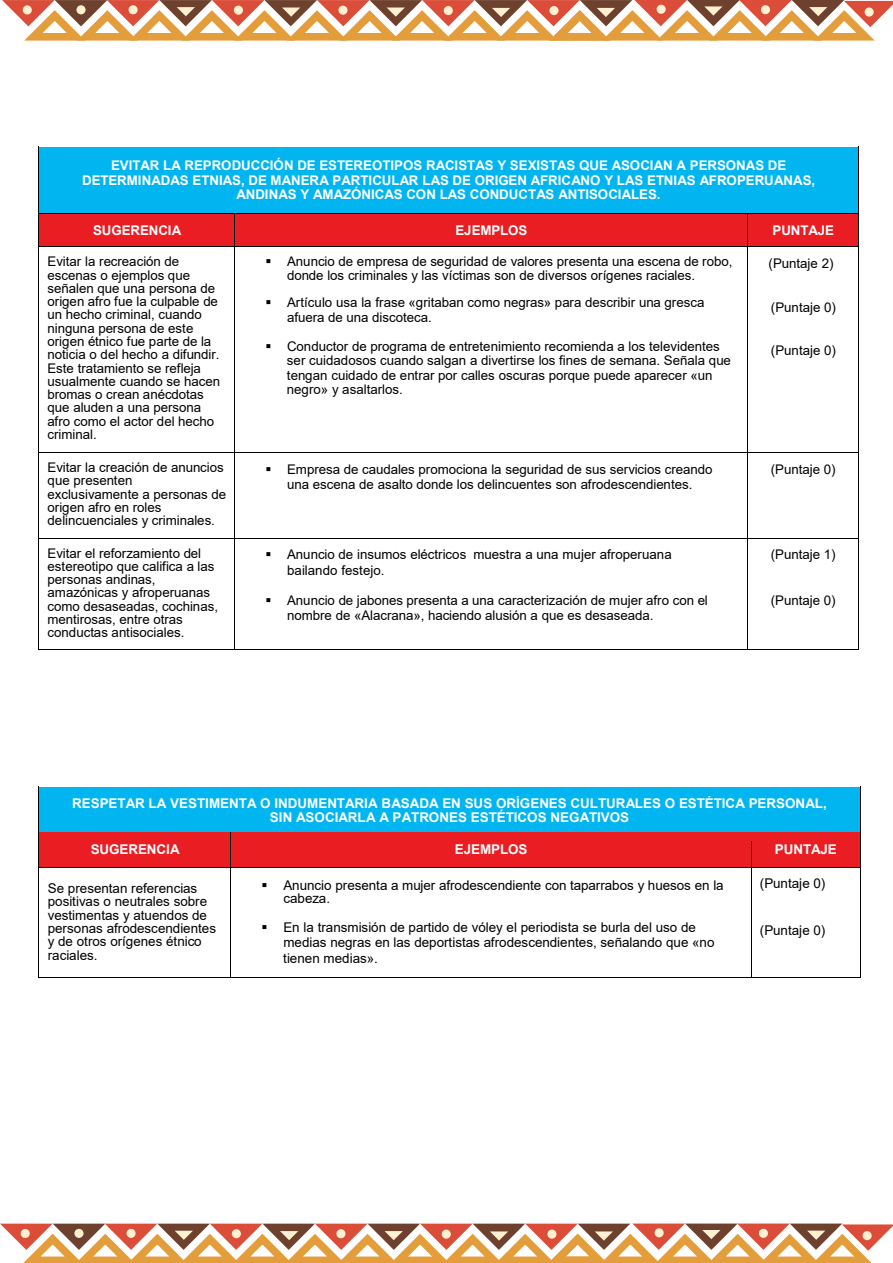
<style>
.page{position:relative;width:893px;height:1263px;background:#fff}
.page>*{position:absolute;margin:0;border:0;box-sizing:border-box;transform-origin:0 0}
.t1{font:13.5px/13.4px "Arial";color:#000001}
.t2{font:700 13.5px/14.5px "Arial";letter-spacing:-.005em;color:#fff;text-align:center}
.t3{font:13.35px/13.2px "Arial";color:#000001}
.t4{font:700 13.35px/14.4px "Arial";letter-spacing:-.005em;color:#fff;text-align:center}
</style>
<div class="page">
<svg style="left:2px;top:0;width:891px;height:41px"></svg>
<div style="left:23px;top:5px;width:9px;height:9px;background:#fef0d0;border-radius:50%"></div>
<svg style="left:0;top:1223px;width:893px;height:40px"></svg>
<div style="left:21px;top:1229px;width:9px;height:9px;background:#fef0d0;border-radius:50%"></div>
<div style="left:39px;top:147px;width:819px;height:66px;background:#00b5f0"></div>
<hr style="left:38px;top:156px;width:1px;height:57px;background:#000001">
<hr style="left:858px;top:156px;width:1px;height:57px;background:#000001">
<div style="left:39px;top:214px;width:196px;height:33px;background:#ea1d23"></div>
<div style="left:235px;top:214px;width:512px;height:33px;background:#ea1d23"></div>
<div style="left:748px;top:214px;width:110px;height:33px;background:#ea1d23"></div>
<hr style="left:39px;top:213px;width:196px;height:1px;background:#000001">
<hr style="left:235px;top:213px;width:512px;height:1px;background:#000001">
<hr style="left:748px;top:213px;width:110px;height:1px;background:#000001">
<svg style="left:38px;top:213px;width:1px;height:43px"></svg>
<hr style="left:39px;top:247px;width:196px;height:1px;background:#000001">
<hr style="left:235px;top:247px;width:512px;height:1px;background:#000001">
<svg style="left:747px;top:213px;width:1px;height:43px"></svg>
<hr style="left:748px;top:247px;width:110px;height:1px;background:#000001">
<svg style="left:858px;top:213px;width:1px;height:43px"></svg>
<hr style="left:38px;top:256px;width:1px;height:196px;background:#000001">
<hr style="left:235px;top:256px;width:1px;height:196px;background:#000001">
<hr style="left:747px;top:256px;width:1px;height:196px;background:#000001">
<hr style="left:858px;top:256px;width:1px;height:196px;background:#000001">
<hr style="left:39px;top:452px;width:196px;height:1px;background:#000001">
<hr style="left:235px;top:452px;width:512px;height:1px;background:#000001">
<hr style="left:748px;top:452px;width:110px;height:1px;background:#000001">
<hr style="left:38px;top:462px;width:1px;height:76px;background:#000001">
<hr style="left:235px;top:462px;width:1px;height:76px;background:#000001">
<hr style="left:747px;top:462px;width:1px;height:76px;background:#000001">
<hr style="left:858px;top:462px;width:1px;height:76px;background:#000001">
<hr style="left:39px;top:538px;width:196px;height:1px;background:#000001">
<hr style="left:235px;top:538px;width:512px;height:1px;background:#000001">
<hr style="left:748px;top:538px;width:110px;height:1px;background:#000001">
<hr style="left:38px;top:547px;width:1px;height:102px;background:#000001">
<hr style="left:39px;top:649px;width:196px;height:1px;background:#000001">
<hr style="left:235px;top:547px;width:1px;height:102px;background:#000001">
<hr style="left:235px;top:649px;width:512px;height:1px;background:#000001">
<hr style="left:747px;top:547px;width:1px;height:102px;background:#000001">
<hr style="left:748px;top:649px;width:110px;height:1px;background:#000001">
<hr style="left:858px;top:547px;width:1px;height:102px;background:#000001">
<div style="left:48px;top:796px;width:804px;height:15px;background:#00b5f0"></div>
<div style="left:48px;top:811px;width:804px;height:12px;background:#00b5f0"></div>
<div style="left:39px;top:787px;width:821px;height:9px;background:#00b5f0"></div>
<div style="left:39px;top:823px;width:821px;height:9px;background:#00b5f0"></div>
<hr style="left:39px;top:796px;width:1px;height:36px;background:#000001">
<hr style="left:860px;top:796px;width:1px;height:36px;background:#000001">
<div style="left:39px;top:832px;width:192px;height:35px;background:#ea1d23"></div>
<div style="left:231px;top:832px;width:520px;height:35px;background:#ea1d23"></div>
<div style="left:752px;top:832px;width:108px;height:35px;background:#ea1d23"></div>
<hr style="left:39px;top:867px;width:191px;height:1px;background:#000001">
<svg style="left:230px;top:832px;width:1px;height:44px"></svg>
<hr style="left:231px;top:867px;width:520px;height:1px;background:#000001">
<svg style="left:751px;top:832px;width:1px;height:44px"></svg>
<hr style="left:752px;top:867px;width:108px;height:1px;background:#000001">
<svg style="left:860px;top:832px;width:1px;height:44px"></svg>
<hr style="left:39px;top:876px;width:1px;height:101px;background:#000001">
<hr style="left:39px;top:977px;width:191px;height:1px;background:#000001">
<hr style="left:230px;top:876px;width:1px;height:101px;background:#000001">
<hr style="left:231px;top:977px;width:520px;height:1px;background:#000001">
<hr style="left:751px;top:876px;width:1px;height:101px;background:#000001">
<hr style="left:752px;top:977px;width:108px;height:1px;background:#000001">
<hr style="left:860px;top:876px;width:1px;height:101px;background:#000001">
<p class="t4" style="left:82px;top:158px;width:735px">EVITAR LA REPRODUCCIÓN DE ESTEREOTIPOS RACISTAS Y SEXISTAS QUE ASOCIAN A PERSONAS DE<br>DETERMINADAS ETNIAS, DE MANERA PARTICULAR LAS DE ORIGEN AFRICANO Y LAS ETNIAS AFROPERUANAS,<br>ANDINAS Y AMAZÓNICAS CON LAS CONDUCTAS ANTISOCIALES.</p>
<p class="t4" style="left:93px;top:223px;width:90px">SUGERENCIA</p>
<p class="t4" style="left:455px;top:223px;width:73px">EJEMPLOS</p>
<p class="t4" style="left:772px;top:223px;width:63px">PUNTAJE</p>
<p class="t3" style="left:47px;top:255px;width:174px">Evitar la recreación de escenas o ejemplos que señalen que una persona de origen afro fue la culpable de un hecho criminal, cuando ninguna persona de este origen étnico fue parte de la noticia o del hecho a difundir.<br>Este tratamiento se refleja usualmente cuando se hacen bromas o crean anécdotas que aluden a una persona afro como el actor del hecho criminal.</p>
<p class="t3" style="left:287px;top:255px;width:447px;text-indent:-22px">▪ Anuncio de empresa de seguridad de valores presenta una escena de robo, donde los criminales y las víctimas son de diversos orígenes raciales.</p>
<p class="t3" style="left:769px;top:257px;width:66px">(Puntaje 2)</p>
<p class="t3" style="left:771px;top:300px;width:66px">(Puntaje 0)</p>
<p class="t3" style="left:771px;top:344px;width:66px">(Puntaje 0)</p>
<p class="t3" style="left:287px;top:295px;width:419px;line-height:14.4px;text-indent:-22px">▪ Artículo usa la frase «gritaban como negras» para describir una gresca afuera de una discoteca.</p>
<p class="t3" style="left:287px;top:339px;width:446px;line-height:14.4px;text-indent:-22px">▪ Conductor de programa de entretenimiento recomienda a los televidentes ser cuidadosos cuando salgan a divertirse los fines de semana. Señala que tengan cuidado de entrar por calles oscuras porque puede aparecer «un negro» y asaltarlos.</p>
<p class="t3" style="left:48px;top:461px;width:180px">Evitar la creación de anuncios que presenten exclusivamente a personas de origen afro en roles delincuenciales y criminales.</p>
<p class="t3" style="left:265px;top:461px;width:449px;line-height:15.3px;text-align:center">▪ Empresa de caudales promociona la seguridad de sus servicios creando una escena de asalto donde los delincuentes son afrodescendientes.</p>
<p class="t3" style="left:771px;top:462px;width:66px">(Puntaje 0)</p>
<p class="t3" style="left:47px;top:546px;width:172px">Evitar el reforzamiento del estereotipo que califica a las personas andinas, amazónicas y afroperuanas como desaseadas, cochinas, mentirosas, entre otras conductas antisociales.</p>
<p class="t3" style="left:287px;top:547px;width:386px;line-height:15.1px;text-indent:-22px">▪ Anuncio de insumos eléctricos muestra a una mujer afroperuana bailando festejo.</p>
<p class="t3" style="left:771px;top:548px;width:66px">(Puntaje 1)</p>
<p class="t3" style="left:771px;top:594px;width:66px">(Puntaje 0)</p>
<p class="t3" style="left:287px;top:593px;width:422px;line-height:15.3px;text-indent:-22px">▪ Anuncio de jabones presenta a una caracterización de mujer afro con el nombre de «Alacrana», haciendo alusión a que es desaseada.</p>
<p class="t2" style="left:72px;top:796px;width:756px">RESPETAR LA VESTIMENTA O INDUMENTARIA BASADA EN SUS ORÍGENES CULTURALES O ESTÉTICA PERSONAL,<br>SIN ASOCIARLA A PATRONES ESTÉTICOS NEGATIVOS</p>
<p class="t2" style="left:91px;top:842px;width:91px">SUGERENCIA</p>
<p class="t2" style="left:455px;top:842px;width:74px">EJEMPLOS</p>
<p class="t2" style="left:775px;top:842px;width:63px">PUNTAJE</p>
<p class="t1" style="left:48px;top:881px;width:170px">Se presentan referencias positivas o neutrales sobre vestimentas y atuendos de personas afrodescendientes y de otros orígenes étnico raciales.</p>
<p class="t1" style="left:283px;top:878px;width:442px;text-indent:-22px">▪ Anuncio presenta a mujer afrodescendiente con taparrabos y huesos en la cabeza.</p>
<p class="t1" style="left:760px;top:877px;width:67px">(Puntaje 0)</p>
<p class="t1" style="left:760px;top:923px;width:67px">(Puntaje 0)</p>
<p class="t1" style="left:283px;top:919px;width:433px;line-height:15.5px;text-indent:-22px">▪ En la transmisión de partido de vóley el periodista se burla del uso de medias negras en las deportistas afrodescendientes, señalando que «no tienen medias».</p>
</div>
